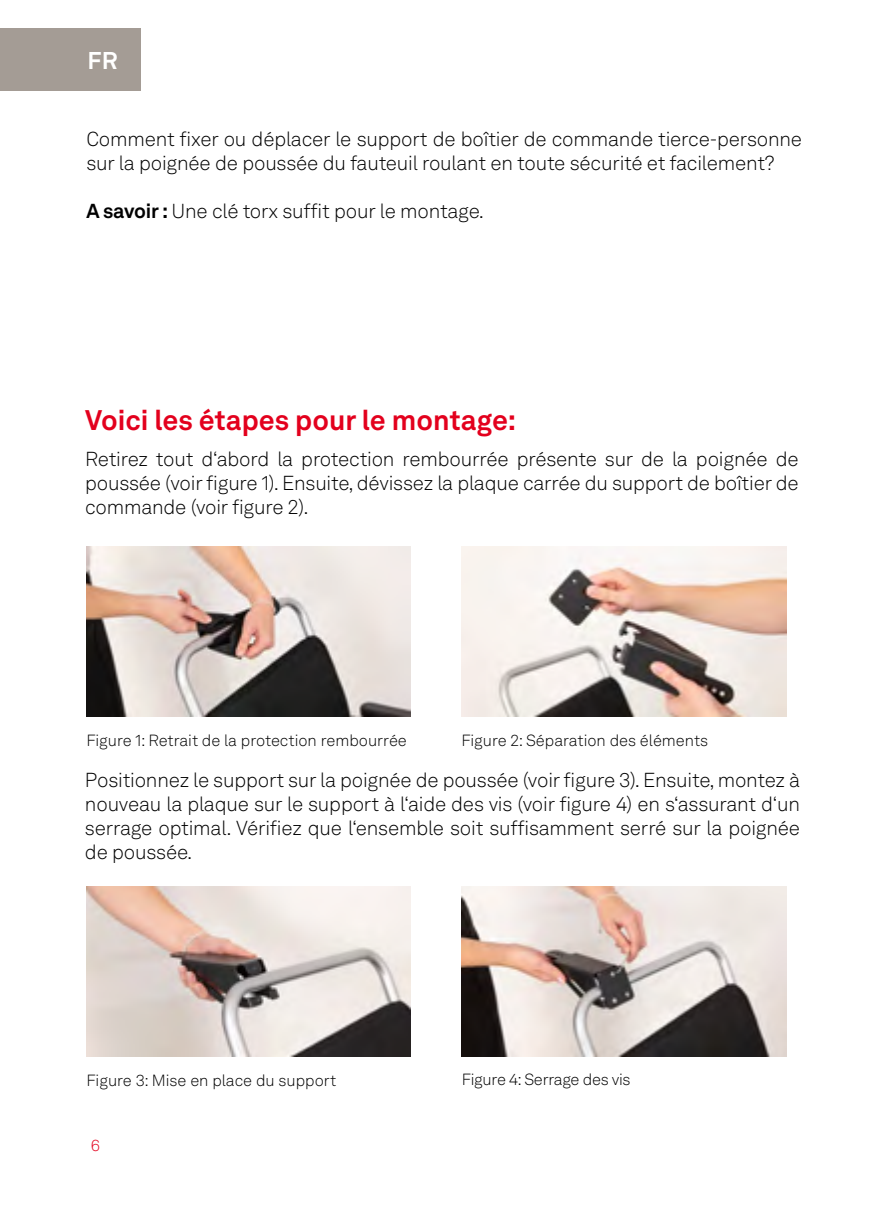
<style>
.page{position:relative;width:874px;height:1225px;background:#fff}
.page>*{position:absolute;margin:0;border:0;box-sizing:border-box;transform-origin:0 0}
.t1{font:700 28px "Akkurat LL";color:#e3001d}
.t2{font:700 24px "Akkurat LL";color:#fff}
.t3{font:300 20px/24px "Akkurat LL";letter-spacing:-.01em;color:#000;text-align:justify}
.t4{font:300 16px "Akkurat LL";color:#000}
.t5{font:300 16px "Akkurat LL";color:#e3001d}
.s1{font-weight:700}
</style>
<div class="page">
<div style="left:0;top:28px;width:141px;height:63px;background:#a49c95"></div>
<img style="left:86px;top:886px;width:324px;height:170px">
<img style="left:86px;top:546px;width:324px;height:170px">
<img style="left:461px;top:886px;width:325px;height:170px">
<img style="left:461px;top:546px;width:324px;height:170px">
<p class="t2" style="left:87px;top:42px;width:32px">FR</p>
<p class="t3" style="left:86px;top:126px;width:716px">Comment fixer ou déplacer le support de boîtier de commande tierce-personne sur la poignée de poussée du fauteuil roulant en toute sécurité et facilement?</p>
<p class="t3" style="left:86px;top:198px;width:399px"><span class="s1">A savoir :</span> Une clé torx suffit pour le montage.</p>
<h1 class="t1" style="left:85px;top:399px;width:432px">Voici les étapes pour le montage:</h1>
<p class="t3" style="left:85px;top:446px;width:714px">Retirez tout d‘abord la protection rembourrée présente sur de la poignée de poussée (voir figure 1). Ensuite, dévissez la plaque carrée du support de boîtier de commande (voir figure 2).</p>
<p class="t4" style="left:86px;top:729px;width:322px">Figure 1: Retrait de la protection rembourrée</p>
<p class="t4" style="left:461px;top:729px;width:248px">Figure 2: Séparation des éléments</p>
<p class="t3" style="left:85px;top:768px;width:716px">Positionnez le support sur la poignée de poussée (voir figure 3). Ensuite, montez à nouveau la plaque sur le support à l‘aide des vis (voir figure 4) en s‘assurant d‘un serrage optimal. Vérifiez que l‘ensemble soit suffisamment serré sur la poignée de poussée.</p>
<p class="t4" style="left:86px;top:1069px;width:251px">Figure 3: Mise en place du support</p>
<p class="t4" style="left:461px;top:1068px;width:170px">Figure 4: Serrage des vis</p>
<p class="t5" style="left:91px;top:1134px;width:11px">6</p>
</div>
